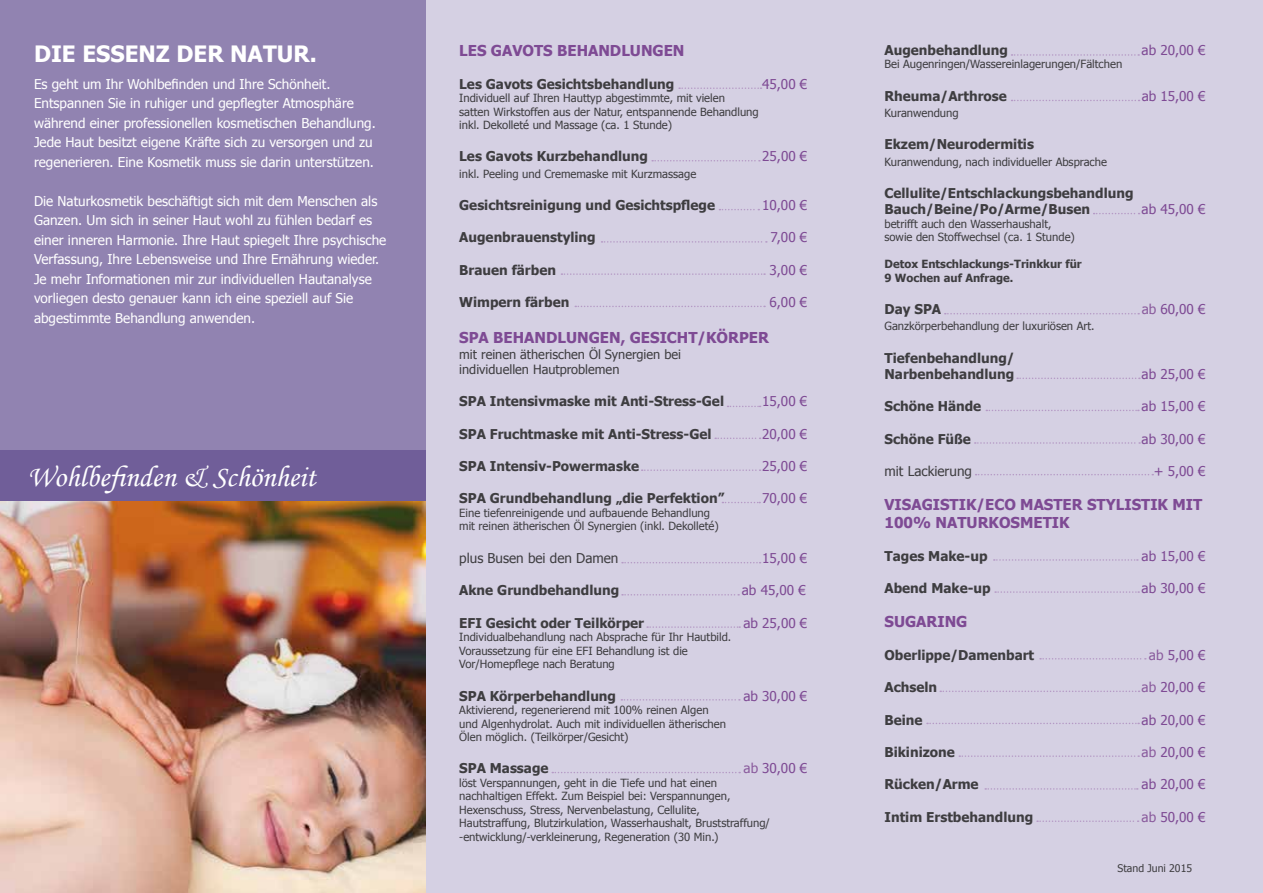
<style>
.page{position:relative;width:1263px;height:893px;background:#fff}
.page>*{position:absolute;margin:0;border:0;box-sizing:border-box;transform-origin:0 0}
.t1{font:30px "Monotype Corsiva";color:#fff}
.t2{font:700 22.5px "Tahoma";color:#fff}
.t3{font:700 15px "Tahoma";color:#7e4a94}
.t4{font:700 13.5px/16.2px "Tahoma";color:#3e3d40}
.t5{font:13.5px/19.5px "Tahoma";color:#fff}
.t6{font:13.5px "Tahoma";color:#7e4a94}
.t7{font:13.5px "Tahoma";color:#3e3d40}
.t8{font:12.75px/15.3px "Tahoma";color:#3e3d40}
.t9{font:11.25px/13.5px "Tahoma";color:#3e3d40}
.t10{font:700 11.25px/13.5px "Tahoma";color:#3e3d40}
.t11{font:10.5px "Tahoma";color:#3e3d40}
.s1{color:#8a5b9d}
</style>
<div class="page">
<div style="left:425px;top:0;width:838px;height:893px;background:#d5d0e3"></div>
<div style="left:0;top:0;width:425px;height:451px;background:#9183b1"></div>
<div style="left:0;top:451px;width:425px;height:51px;background:#705e99"></div>
<img style="left:0;top:502px;width:425px;height:391px">
<svg style="left:679px;top:87px;width:82px;height:2px"></svg>
<svg style="left:719px;top:209px;width:40px;height:1px"></svg>
<svg style="left:601px;top:241px;width:166px;height:2px"></svg>
<svg style="left:561px;top:273px;width:204px;height:2px"></svg>
<svg style="left:575px;top:306px;width:190px;height:1px"></svg>
<svg style="left:652px;top:160px;width:108px;height:1px"></svg>
<svg style="left:727px;top:406px;width:34px;height:1px"></svg>
<svg style="left:715px;top:438px;width:46px;height:1px"></svg>
<svg style="left:642px;top:469px;width:119px;height:2px"></svg>
<svg style="left:722px;top:502px;width:38px;height:1px"></svg>
<svg style="left:622px;top:594px;width:117px;height:2px"></svg>
<svg style="left:622px;top:562px;width:139px;height:1px"></svg>
<svg style="left:647px;top:626px;width:93px;height:2px"></svg>
<svg style="left:621px;top:699px;width:119px;height:2px"></svg>
<svg style="left:1037px;top:820px;width:102px;height:2px"></svg>
<svg style="left:985px;top:788px;width:153px;height:2px"></svg>
<svg style="left:959px;top:755px;width:180px;height:2px"></svg>
<svg style="left:927px;top:723px;width:212px;height:1px"></svg>
<svg style="left:940px;top:691px;width:199px;height:1px"></svg>
<svg style="left:1040px;top:658px;width:106px;height:1px"></svg>
<svg style="left:994px;top:559px;width:144px;height:2px"></svg>
<svg style="left:976px;top:474px;width:177px;height:1px"></svg>
<svg style="left:975px;top:442px;width:165px;height:2px"></svg>
<svg style="left:986px;top:410px;width:153px;height:1px"></svg>
<svg style="left:1017px;top:378px;width:123px;height:1px"></svg>
<svg style="left:945px;top:313px;width:194px;height:1px"></svg>
<svg style="left:1011px;top:54px;width:128px;height:2px"></svg>
<svg style="left:1011px;top:100px;width:128px;height:1px"></svg>
<svg style="left:1094px;top:213px;width:45px;height:1px"></svg>
<svg style="left:552px;top:772px;width:188px;height:1px"></svg>
<svg style="left:995px;top:591px;width:144px;height:2px"></svg>
<h2 class="t2" style="left:34px;top:39px;width:284px">Die Essenz der Natur.</h2>
<p class="t5" style="left:34px;top:74px;width:343px">Es geht um Ihr Wohlbefinden und Ihre Schönheit.<br>Entspannen Sie in ruhiger und gepflegter Atmosphäre während einer professionellen kosmetischen Behandlung.<br>Jede Haut besitzt eigene Kräfte sich zu versorgen und zu regenerieren. Eine Kosmetik muss sie darin unterstützen.</p>
<p class="t5" style="left:34px;top:191px;width:354px">Die Naturkosmetik beschäftigt sich mit dem Menschen als Ganzen. Um sich in seiner Haut wohl zu fühlen bedarf es einer inneren Harmonie. Ihre Haut spiegelt Ihre psychische Verfassung, Ihre Lebensweise und Ihre Ernährung wieder.<br>Je mehr Informationen mir zur individuellen Hautanalyse vorliegen desto genauer kann ich eine speziell auf Sie abgestimmte Behandlung anwenden.</p>
<h1 class="t1" style="left:28px;top:459px;width:289px">Wohlbefinden &amp; Schönheit</h1>
<h3 class="t3" style="left:459px;top:41px;width:227px">Les Gavots Behandlungen</h3>
<p class="t4" style="left:459px;top:75px;width:217px">Les Gavots Gesichtsbehandlung</p>
<p class="t6" style="left:762px;top:75px;width:47px">45,00 €</p>
<p class="t9" style="left:459px;top:91px;width:301px">Individuell auf Ihren Hauttyp abgestimmte, mit vielen<br>satten Wirkstoffen aus der Natur, entspannende Behandlung inkl. Dekolleté und Massage (ca. 1 Stunde)</p>
<p class="t4" style="left:459px;top:148px;width:190px">Les Gavots Kurzbehandlung</p>
<p class="t6" style="left:762px;top:148px;width:47px">25,00 €</p>
<p class="t9" style="left:459px;top:166px;width:238px">inkl. Peeling und Crememaske mit Kurzmassage</p>
<p class="t4" style="left:459px;top:197px;width:257px">Gesichtsreinigung und Gesichtspflege</p>
<p class="t6" style="left:762px;top:197px;width:47px">10,00 €</p>
<p class="t4" style="left:459px;top:229px;width:138px">Augenbrauenstyling</p>
<p class="t6" style="left:770px;top:229px;width:38px">7,00 €</p>
<p class="t4" style="left:459px;top:261px;width:98px">Brauen färben</p>
<p class="t6" style="left:769px;top:261px;width:39px">3,00 €</p>
<p class="t4" style="left:459px;top:294px;width:112px">Wimpern färben</p>
<p class="t6" style="left:769px;top:294px;width:39px">6,00 €</p>
<h3 class="t3" style="left:459px;top:328px;width:311px">SPA Behandlungen, Gesicht/Körper</h3>
<p class="t8" style="left:459px;top:346px;width:223px">mit reinen ätherischen Öl Synergien bei individuellen Hautproblemen</p>
<p class="t4" style="left:459px;top:393px;width:266px">SPA Intensivmaske mit Anti-Stress-Gel</p>
<p class="t6" style="left:762px;top:393px;width:47px">15,00 €</p>
<p class="t4" style="left:459px;top:425px;width:254px">SPA Fruchtmaske mit Anti-Stress-Gel</p>
<p class="t6" style="left:762px;top:425px;width:47px">20,00 €</p>
<p class="t4" style="left:459px;top:458px;width:181px">SPA Intensiv-Powermaske</p>
<p class="t6" style="left:762px;top:458px;width:47px">25,00 €</p>
<p class="t4" style="left:459px;top:490px;width:266px">SPA Grundbehandlung „die Perfektion”</p>
<p class="t6" style="left:762px;top:490px;width:47px">70,00 €</p>
<p class="t9" style="left:459px;top:506px;width:261px">Eine tiefenreinigende und aufbauende Behandlung mit reinen ätherischen Öl Synergien (inkl. Dekolleté)</p>
<p class="t7" style="left:459px;top:549px;width:161px">plus Busen bei den Damen</p>
<p class="t6" style="left:762px;top:549px;width:47px">15,00 €</p>
<p class="t4" style="left:459px;top:582px;width:161px">Akne Grundbehandlung</p>
<p class="t6" style="left:742px;top:582px;width:65px">ab 45,00 €</p>
<p class="t4" style="left:459px;top:614px;width:186px">EFI Gesicht oder Teilkörper</p>
<p class="t6" style="left:743px;top:614px;width:65px">ab 25,00 €</p>
<p class="t9" style="left:459px;top:630px;width:274px">Individualbehandlung nach Absprache für Ihr Hautbild.<br>Voraussetzung für eine EFI Behandlung ist die<br>Vor/Homepflege nach Beratung</p>
<p class="t4" style="left:459px;top:687px;width:158px">SPA Körperbehandlung</p>
<p class="t6" style="left:743px;top:687px;width:65px">ab 30,00 €</p>
<p class="t9" style="left:459px;top:703px;width:268px">Aktivierend, regenerierend mit 100% reinen Algen und Algenhydrolat. Auch mit individuellen ätherischen<br>Ölen möglich. (Teilkörper/Gesicht)</p>
<p class="t4" style="left:459px;top:760px;width:91px">SPA Massage</p>
<p class="t6" style="left:744px;top:760px;width:65px"><span class="s1">ab</span> 30,00 €</p>
<p class="t9" style="left:459px;top:776px;width:312px">löst Verspannungen, geht in die Tiefe und hat einen nachhaltigen Effekt. Zum Beispiel bei: Verspannungen, Hexenschuss, Stress, Nervenbelastung, Cellulite, Hautstraffung, Blutzirkulation, Wasserhaushalt, Bruststraffung/ -entwicklung/-verkleinerung, Regeneration (30 Min.)</p>
<p class="t4" style="left:884px;top:42px;width:125px">Augenbehandlung</p>
<p class="t6" style="left:1141px;top:41px;width:65px">ab 20,00 €</p>
<p class="t9" style="left:884px;top:57px;width:239px">Bei Augenringen/Wassereinlagerungen/Fältchen</p>
<p class="t4" style="left:884px;top:87px;width:124px">Rheuma/Arthrose</p>
<p class="t6" style="left:1142px;top:87px;width:65px">ab 15,00 €</p>
<p class="t9" style="left:884px;top:106px;width:76px">Kuranwendung</p>
<p class="t4" style="left:884px;top:136px;width:151px">Ekzem/Neurodermitis</p>
<p class="t9" style="left:884px;top:154px;width:224px">Kuranwendung, nach individueller Absprache</p>
<p class="t4" style="left:884px;top:185px;width:251px">Cellulite/Entschlackungsbehandlung<br>Bauch/Beine/Po/Arme/Busen</p>
<p class="t6" style="left:1141px;top:201px;width:65px">ab 45,00 €</p>
<p class="t9" style="left:884px;top:217px;width:192px">betrifft auch den Wasserhaushalt, sowie den Stoffwechsel (ca. 1 Stunde)</p>
<p class="t10" style="left:884px;top:257px;width:199px">Detox Entschlackungs-Trinkkur für<br>9 Wochen auf Anfrage.</p>
<p class="t4" style="left:884px;top:301px;width:58px">Day SPA</p>
<p class="t6" style="left:1142px;top:301px;width:65px"><span class="s1">ab</span> 60,00 €</p>
<p class="t9" style="left:884px;top:319px;width:212px">Ganzkörperbehandlung der luxuriösen Art.</p>
<p class="t4" style="left:884px;top:349px;width:132px">Tiefenbehandlung/<br>Narbenbehandlung</p>
<p class="t6" style="left:1141px;top:365px;width:65px">ab 25,00 €</p>
<p class="t4" style="left:884px;top:398px;width:98px">Schöne Hände</p>
<p class="t6" style="left:1141px;top:398px;width:65px">ab 15,00 €</p>
<p class="t4" style="left:884px;top:430px;width:88px">Schöne Füße</p>
<p class="t6" style="left:1141px;top:430px;width:65px">ab 30,00 €</p>
<p class="t7" style="left:884px;top:463px;width:89px">mit Lackierung</p>
<p class="t6" style="left:1154px;top:463px;width:53px">+ 5,00 €</p>
<h3 class="t3" style="left:884px;top:495px;width:21px">Visagistik</h3>
<h3 class="t3" style="left:976px;top:495px;width:68px">/Eco Maste</h3>
<h3 class="t3" style="left:1072px;top:495px;width:54px">r Stylistik</h3>
<h3 class="t3" style="left:1172px;top:495px;width:11px">mit</h3>
<h3 class="t3" style="left:884px;top:513px;width:137px">100% Naturkosmetik</h3>
<p class="t4" style="left:884px;top:547px;width:105px">Tages Make-up</p>
<p class="t6" style="left:1141px;top:547px;width:65px">ab 15,00 €</p>
<p class="t4" style="left:884px;top:580px;width:108px">Abend Make-up</p>
<p class="t6" style="left:1141px;top:580px;width:65px">ab 30,00 €</p>
<h3 class="t3" style="left:884px;top:612px;width:83px">Sugaring</h3>
<p class="t4" style="left:884px;top:646px;width:151px">Oberlippe/Damenbart</p>
<p class="t6" style="left:1149px;top:646px;width:58px"><span class="s1">ab</span> 5,00 €</p>
<p class="t4" style="left:884px;top:679px;width:54px">Achseln</p>
<p class="t6" style="left:1141px;top:679px;width:65px"><span class="s1">ab</span> 20,00 €</p>
<p class="t4" style="left:884px;top:711px;width:40px">Beine</p>
<p class="t6" style="left:1141px;top:711px;width:65px">ab 20,00 €</p>
<p class="t4" style="left:884px;top:744px;width:72px">Bikinizone</p>
<p class="t6" style="left:1141px;top:743px;width:65px"><span class="s1">ab</span> 20,00 €</p>
<p class="t4" style="left:884px;top:776px;width:96px">Rücken/Arme</p>
<p class="t6" style="left:1141px;top:776px;width:65px">ab 20,00 €</p>
<p class="t4" style="left:884px;top:808px;width:150px">Intim Erstbehandlung</p>
<p class="t6" style="left:1141px;top:808px;width:65px"><span class="s1">ab</span> 50,00 €</p>
<p class="t11" style="left:1117px;top:862px;width:76px">Stand Juni 2015</p>
</div>
